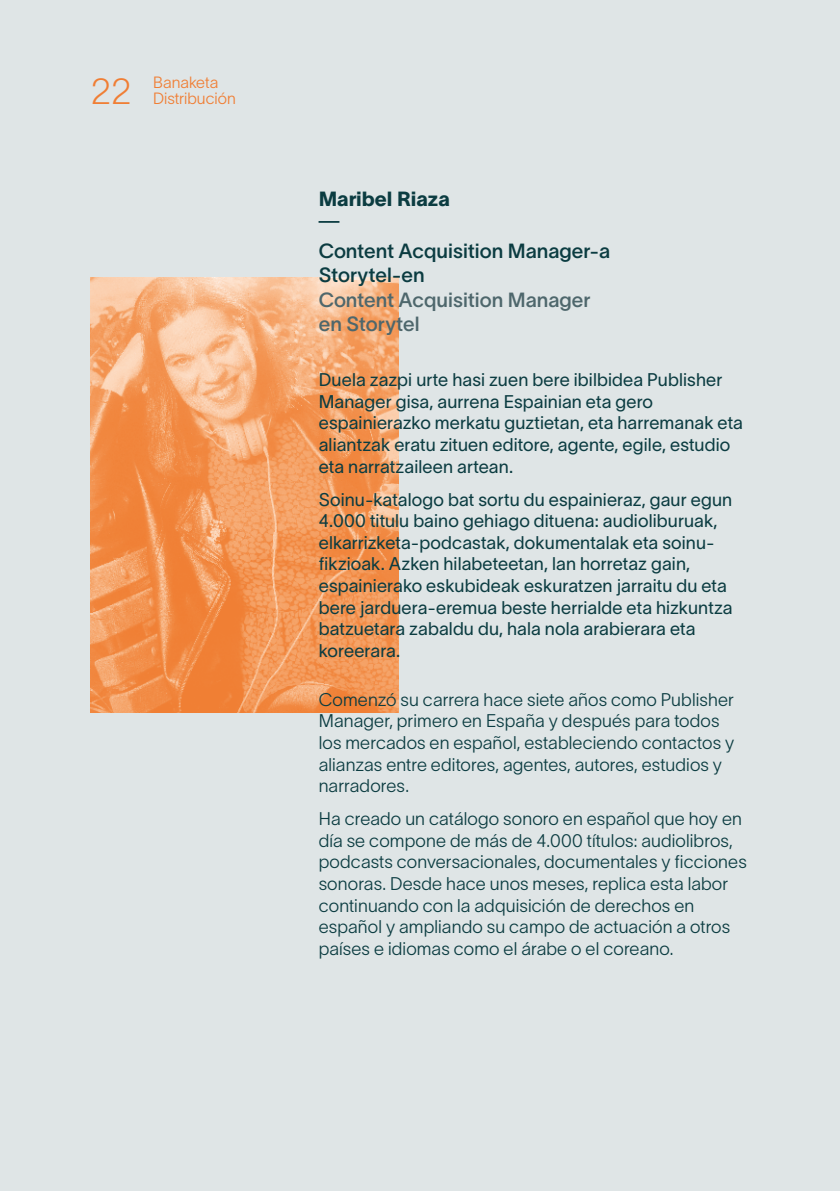
<style>
.page{position:relative;width:840px;height:1191px;background:#fff}
.page>*{position:absolute;margin:0;border:0;box-sizing:border-box;transform-origin:0 0}
.t1{font:36px "TWK Lausanne Pan 150";color:#f07e34}
.t2{font:29.6px "TWK Lausanne Pan";color:#0b3c41}
.t3{font:20.2px/24.2px "TWK Lausanne Pan 500";color:#0b3c41}
.t4{font:20.2px/24.2px "TWK Lausanne Pan 500";color:#4e676c}
.t5{font:20.2px "TWK Lausanne Pan 850";color:#0b3c41}
.t6{font:18px/21.6px "TWK Lausanne Pan 300";letter-spacing:.005em;color:#0b3c41}
.t7{font:18px/21.6px "TWK Lausanne Pan 200";letter-spacing:.005em;color:#0b3c41}
.t8{font:16px/16px "TWK Lausanne Pan 200";color:#f07e34}
</style>
<div class="page">
<div style="left:0;top:0;width:839px;height:1191px;background:#dfe5e6"></div>
<img style="left:91px;top:278px;width:307px;height:434px">
<h1 class="t1" style="left:91px;top:66px;width:42px">22</h1>
<p class="t8" style="left:153px;top:73px;width:84px">Banaketa<br>Distribución</p>
<p class="t5" style="left:318px;top:184px;width:132px">Maribel Riaza</p>
<h2 class="t2" style="left:318px;top:189px;width:22px">_</h2>
<p class="t3" style="left:318px;top:237px;width:293px">Content Acquisition Manager-a<br>Storytel-en</p>
<p class="t4" style="left:318px;top:286px;width:273px">Content Acquisition Manager en Storytel</p>
<p class="t6" style="left:318px;top:368px;width:425px">Duela zazpi urte hasi zuen bere ibilbidea Publisher Manager gisa, aurrena Espainian eta gero espainierazko merkatu guztietan, eta harremanak eta aliantzak eratu zituen editore, agente, egile, estudio eta narratzaileen artean.</p>
<p class="t6" style="left:318px;top:487px;width:415px">Soinu-katalogo bat sortu du espainieraz, gaur egun 4.000 titulu baino gehiago dituena: audioliburuak, elkarrizketa-podcastak, dokumentalak eta soinu&shy;fikzioak. Azken hilabeteetan, lan horretaz gain, espainierako eskubideak eskuratzen jarraitu du eta bere jarduera-eremua beste herrialde eta hizkuntza batzuetara zabaldu du, hala nola arabierara eta koreerara.</p>
<p class="t7" style="left:318px;top:687px;width:416px">Comenzó su carrera hace siete años como Publisher Manager, primero en España y después para todos los mercados en español, estableciendo contactos y alianzas entre editores, agentes, autores, estudios y narradores.</p>
<p class="t7" style="left:318px;top:806px;width:429px">Ha creado un catálogo sonoro en español que hoy en día se compone de más de 4.000 títulos: audiolibros, podcasts conversacionales, documentales y ficciones sonoras. Desde hace unos meses, replica esta labor continuando con la adquisición de derechos en español y ampliando su campo de actuación a otros países e idiomas como el árabe o el coreano.</p>
</div>
